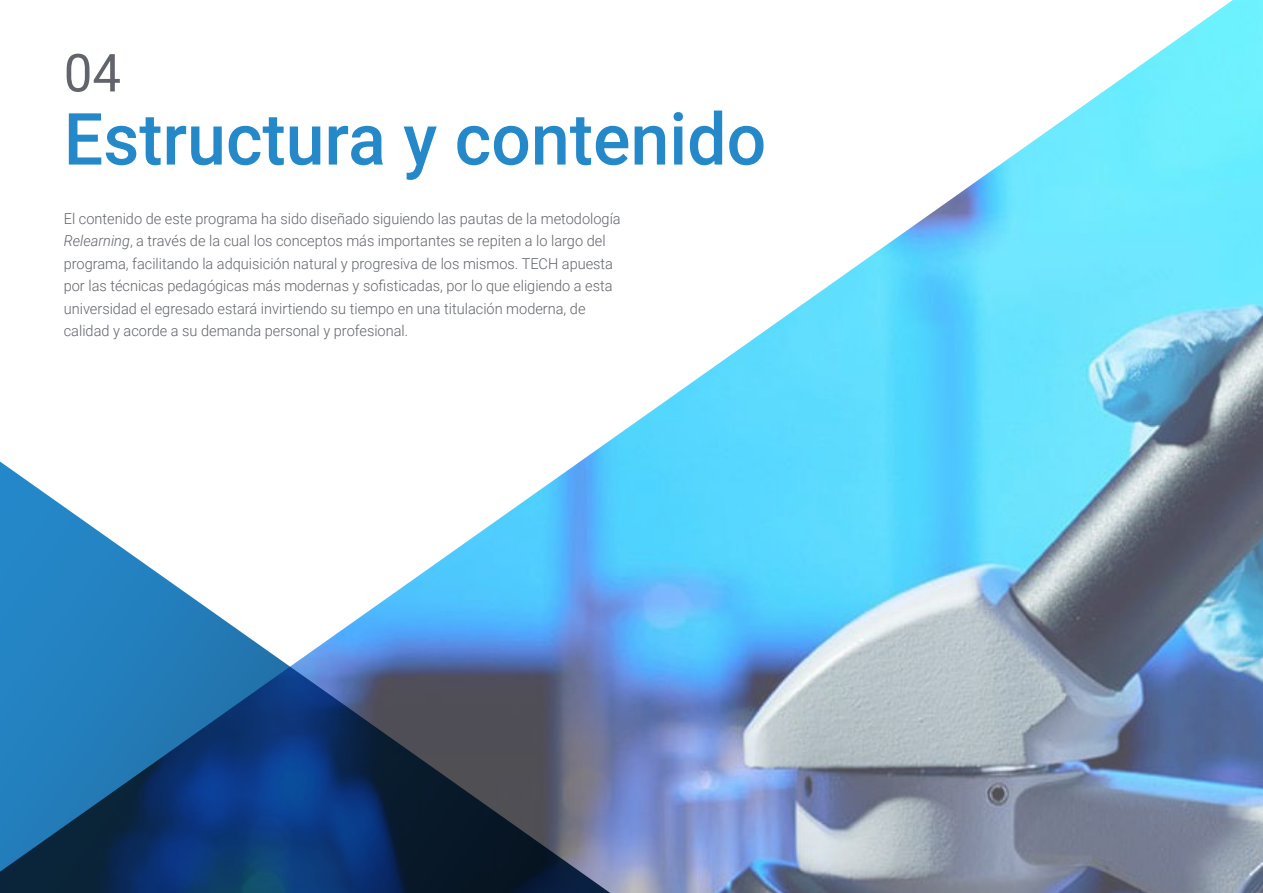
<style>
.page{position:relative;width:1263px;height:893px;background:#fff}
.page>*{position:absolute;margin:0;border:0;box-sizing:border-box;transform-origin:0 0}
.t1{font:500 72px "Roboto";color:#2488c9}
.t2{font:52.5px "Roboto";color:#61646a}
.t3{font:300 15px/22.5px "Roboto";color:#61646a}
.s1{font-style:italic}
</style>
<div class="page">
<img style="left:602px;top:0;width:661px;height:893px">
<svg style="left:0;top:446px;width:640px;height:447px"></svg>
<h2 class="t2" style="left:64px;top:36px;width:59px">04</h2>
<h1 class="t1" style="left:64px;top:89px;width:704px">Estructura y contenido</h1>
<p class="t3" style="left:64px;top:207px;width:558px">El contenido de este programa ha sido diseñado siguiendo las pautas de la metodología <span class="s1">Relearning</span>, a través de la cual los conceptos más importantes se repiten a lo largo del programa, facilitando la adquisición natural y progresiva de los mismos. TECH apuesta por las técnicas pedagógicas más modernas y sofisticadas, por lo que eligiendo a esta universidad el egresado estará invirtiendo su tiempo en una titulación moderna, de calidad y acorde a su demanda personal y profesional.</p>
</div>
